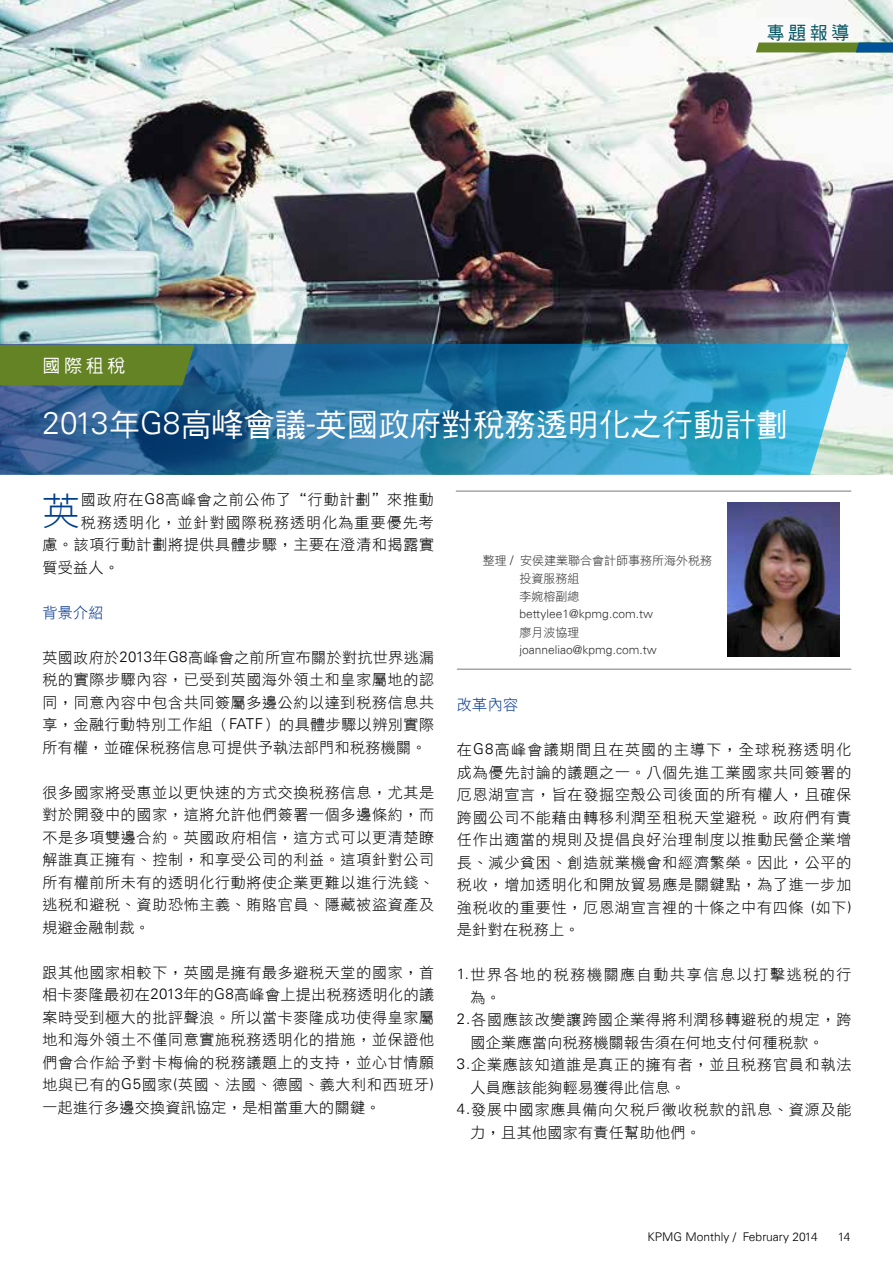
<style>
.page{position:relative;width:893px;height:1263px;background:#fff}
.page>*{position:absolute;margin:0;border:0;box-sizing:border-box;transform-origin:0 0}
.t1{font:37.5px "DF Hei Lt HK BF";color:#003e8c}
.t2{font:31.5px "DF Hei Md HK BF";color:#fff}
.t3{font:18px "DF Hei Md HK BF";color:#fff}
.t4{font:18px "DF Hei Md HK BF";color:#005260}
.t5{font:15px/22.5px "DF Hei Lt HK BF";letter-spacing:.045em;color:#000;text-align:justify}
.t6{font:15px "DF Hei Lt HK BF";letter-spacing:.025em;color:#000}
.t7{font:15px "DF Hei Lt HK BF";letter-spacing:.11em;color:#000}
.t8{font:15px "DF Hei Lt HK BF";letter-spacing:.075em;color:#000}
.t9{font:15px "DF Hei Lt HK BF";letter-spacing:.025em;color:#00338d}
.t10{font:300 12px "Univers 45";color:#333}
.t11{font:12px/18px "DF Hei Lt HK BF";color:#333}
.t12{font:300 12px "Univers 45";color:#000}
.s1{font-family:"Univers 45";font-weight:300}
</style>
<div class="page">
<img style="left:1px;top:0;width:892px;height:475px">
<svg style="left:1px;top:344px;width:848px;height:131px;background:#2f82ad"></svg>
<div style="left:1px;top:345px;width:193px;height:40px;background:#648325"></div>
<img style="left:0;top:0;width:1px;height:476px">
<img style="left:728px;top:503px;width:112px;height:153px">
<hr style="left:456px;top:491px;width:395px;height:1px;background:#808284">
<hr style="left:457px;top:669px;width:394px;height:1px;background:#808284">
<svg style="left:756px;top:43px;width:137px;height:9px"></svg>
<p class="t3" style="left:42px;top:356px;width:84px">國際租稅</p>
<p class="t4" style="left:766px;top:24px;width:84px">專題報導</p>
<h2 class="t2" style="left:43px;top:409px;width:747px"><span class="s1">2013</span>年<span class="s1">G8</span>高峰會議<span class="s1">-</span>英國政府對稅務透明化之行動計劃</h2>
<h1 class="t1" style="left:43px;top:492px;width:39px">英</h1>
<p class="t5" style="left:81px;top:489px;width:354px">國政府在<span class="s1">G8</span>高峰會之前公佈了“行動計劃＂來推動</p>
<p class="t8" style="left:81px;top:515px;width:354px">稅務透明化，並針對國際稅務透明化為重要優先考</p>
<p class="t5" style="left:43px;top:534px;width:393px">慮。該項行動計劃將提供具體步驟，主要在澄清和揭露實</p>
<p class="t5" style="left:43px;top:556px;width:78px">質受益人。</p>
<p class="t9" style="left:43px;top:605px;width:63px">背景介紹</p>
<p class="t5" style="left:43px;top:646px;width:393px">英國政府於<span class="s1">2013</span>年<span class="s1">G8</span>高峰會之前所宣布關於對抗世界逃漏稅的實際步驟內容，已受到英國海外領土和皇家屬地的認同，同意內容中包含共同簽屬多邊公約以達到稅務信息共享，金融行動特別工作組（<span class="s1">FATF</span>）的具體步驟以辨別實際所有權，並確保稅務信息可提供予執法部門和稅務機關。</p>
<p class="t5" style="left:43px;top:781px;width:393px">很多國家將受惠並以更快速的方式交換稅務信息，尤其是對於開發中的國家，這將允許他們簽署一個多邊條約，而不是多項雙邊合約。英國政府相信，這方式可以更清楚瞭解誰真正擁有、控制，和享受公司的利益。這項針對公司所有權前所未有的透明化行動將使企業更難以進行洗錢、逃稅和避稅、資助恐怖主義、賄賂官員、隱藏被盜資產及規避金融制裁。</p>
<p class="t5" style="left:43px;top:961px;width:393px">跟其他國家相較下，英國是擁有最多避稅天堂的國家，首相卡麥隆最初在<span class="s1">2013</span>年的<span class="s1">G8</span>高峰會上提出稅務透明化的議案時受到極大的批評聲浪。所以當卡麥隆成功使得皇家屬地和海外領土不僅同意實施稅務透明化的措施，並保證他們會合作給予對卡梅倫的稅務議題上的支持，並心甘情願地與已有的<span class="s1">G5</span>國家<span class="s1">(</span>英國、法國、德國、義大利和西班牙<span class="s1">)</span>一起進行多邊交換資訊協定，是相當重大的關鍵。</p>
<p class="t11" style="left:519px;top:551px;width:194px;text-indent:-37px">整理 <span class="s1">/</span> 安侯建業聯合會計師事務所海外稅務投資服務組<br>李婉榕副總</p>
<p class="t10" style="left:519px;top:607px;width:135px">bettylee1@kpmg.com.tw</p>
<p class="t11" style="left:519px;top:623px;width:61px">廖月波協理</p>
<p class="t10" style="left:519px;top:643px;width:139px">joanneliao@kpmg.com.tw</p>
<p class="t9" style="left:457px;top:697px;width:63px">改革內容</p>
<p class="t5" style="left:457px;top:739px;width:396px">在<span class="s1">G8</span>高峰會議期間且在英國的主導下，全球稅務透明化成為優先討論的議題之一。八個先進工業國家共同簽署的厄恩湖宣言，旨在發掘空殼公司後面的所有權人，且確保跨國公司不能藉由轉移利潤至租稅天堂避稅。政府們有責任作出適當的規則及提倡良好治理制度以推動民營企業增長、減少貧困、創造就業機會和經濟繁榮。因此，公平的稅收，增加透明化和開放貿易應是關鍵點，為了進一步加強稅收的重要性，厄恩湖宣言裡的十條之中有四條 <span class="s1">(</span>如下<span class="s1">)</span>是針對在稅務上。</p>
<p class="t7" style="left:457px;top:967px;width:396px"><span class="s1">1.</span>世界各地的稅務機關應自動共享信息以打擊逃稅的行</p>
<p class="t5" style="left:471px;top:986px;width:32px">為。</p>
<p class="t5" style="left:457px;top:1009px;width:396px"><span class="s1">2.</span>各國應該改變讓跨國企業得將利潤移轉避稅的規定，跨</p>
<p class="t6" style="left:471px;top:1035px;width:355px">國企業應當向稅務機關報告須在何地支付何種稅款。</p>
<p class="t5" style="left:457px;top:1054px;width:396px"><span class="s1">3.</span>企業應該知道誰是真正的擁有者，並且稅務官員和執法</p>
<p class="t6" style="left:471px;top:1080px;width:216px">人員應該能夠輕易獲得此信息。</p>
<p class="t5" style="left:457px;top:1099px;width:396px"><span class="s1">4.</span>發展中國家應具備向欠稅戶徵收稅款的訊息、資源及能</p>
<p class="t6" style="left:471px;top:1125px;width:232px">力，且其他國家有責任幫助他們。</p>
<p class="t12" style="left:647px;top:1229px;width:172px">KPMG Monthly / February 2014</p>
<p class="t12" style="left:838px;top:1229px;width:14px">14</p>
</div>
